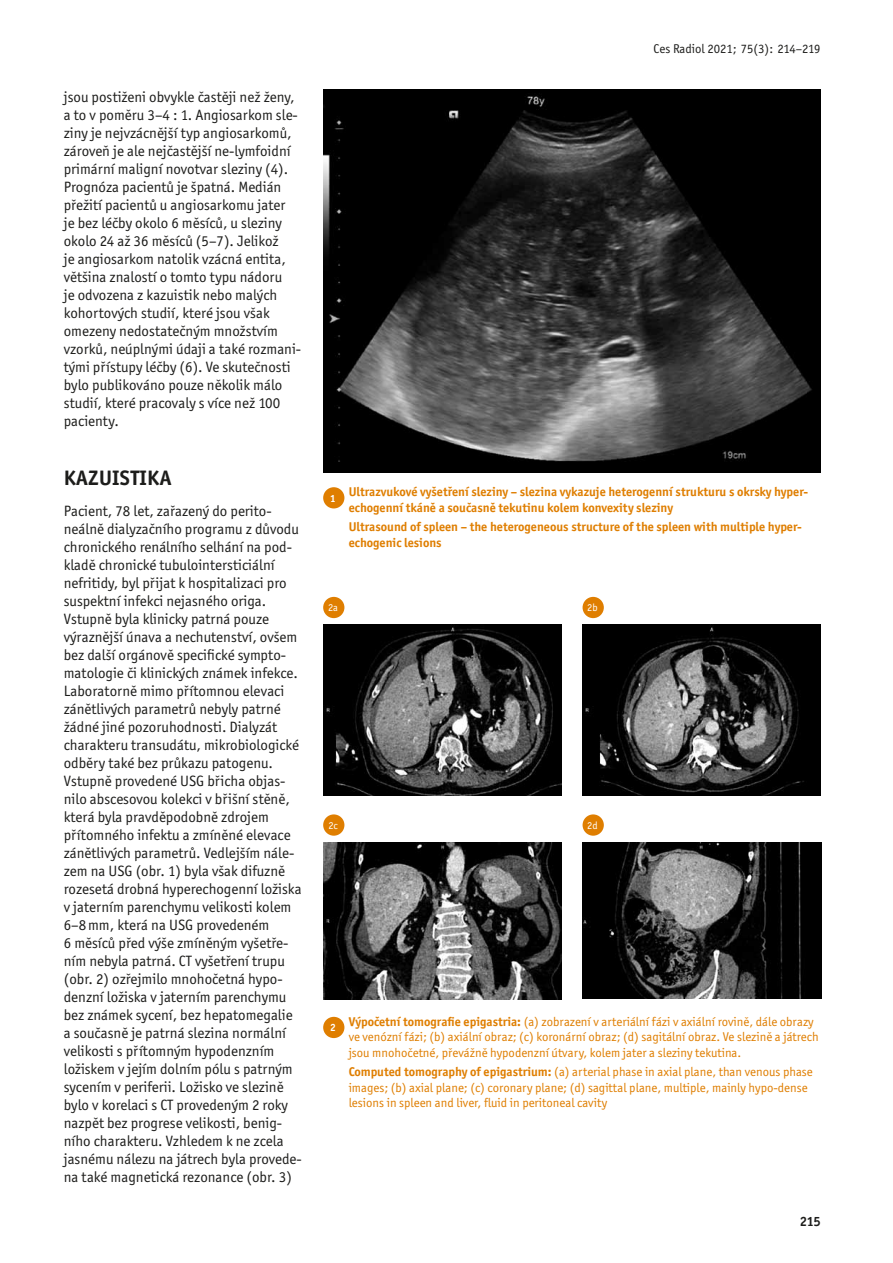
<style>
.page{position:relative;width:893px;height:1263px;background:#fff}
.page>*{position:absolute;margin:0;border:0;box-sizing:border-box;transform-origin:0 0}
.t1{font:700 21px "Officina Sans Itc TOT";letter-spacing:.015em;color:#1d1d1b}
.t2{font:15px/18px "Officina Sans Itc TOT";color:#1d1d1b}
.t3{font:700 13.5px "Officina Sans Itc TOT";color:#1d1d1b}
.t4{font:12.75px/15.3px "Officina Sans Itc TOT";color:#df7e00}
.t5{font:700 12.75px/15.3px "Officina Sans Itc TOT";color:#df7e00}
.t6{font:12.75px "Officina Sans Itc TOT";color:#1d1d1b}
.t7{font:10.5px "Officina Sans Itc TOT";color:#fff}
.s1{font-weight:700}
</style>
<div class="page">
<img style="left:323px;top:89px;width:498px;height:384px">
<div style="left:323px;top:487px;width:21px;height:21px;background:#df7e00;border-radius:50%"></div>
<img style="left:323px;top:624px;width:238px;height:171px">
<img style="left:583px;top:624px;width:238px;height:171px">
<img style="left:323px;top:842px;width:238px;height:157px">
<img style="left:583px;top:842px;width:238px;height:157px">
<div style="left:323px;top:597px;width:21px;height:21px;background:#df7e00;border-radius:50%"></div>
<div style="left:583px;top:597px;width:21px;height:21px;background:#df7e00;border-radius:50%"></div>
<div style="left:323px;top:814px;width:21px;height:22px;background:#df7e00;border-radius:50%"></div>
<div style="left:583px;top:814px;width:21px;height:22px;background:#df7e00;border-radius:50%"></div>
<div style="left:323px;top:1017px;width:21px;height:21px;background:#df7e00;border-radius:50%"></div>
<p class="t2" style="left:64px;top:88px;width:239px">jsou postiženi obvykle častěji než ženy, a to v poměru 3–4 : 1. Angiosarkom sle&shy;ziny je nejvzácnější typ angiosarkomů, zároveň je ale nejčastější ne-lymfoidní primární maligní novotvar sleziny (4).<br>Prognóza pacientů je špatná. Medián přežití pacientů u angiosarkomu jater<br>je bez léčby okolo 6 měsíců, u sleziny okolo 24 až 36 měsíců (5–7). Jelikož<br>je angiosarkom natolik vzácná entita, většina znalostí o tomto typu nádoru<br>je odvozena z kazuistik nebo malých kohortových studií, které jsou však omezeny nedostatečným množstvím vzorků, neúplnými údaji a také rozmani&shy;tými přístupy léčby (6). Ve skutečnosti bylo publikováno pouze několik málo studií, které pracovaly s více než 100 pacienty.</p>
<h1 class="t1" style="left:64px;top:465px;width:109px">KAZUISTIKA</h1>
<p class="t2" style="left:64px;top:502px;width:240px">Pacient, 78 let, zařazený do perito&shy;neálně dialyzačního programu z důvodu chronického renálního selhání na pod&shy;kladě chronické tubulointersticiální nefritidy, byl přijat k hospitalizaci pro suspektní infekci nejasného origa.<br>Vstupně byla klinicky patrná pouze výraznější únava a nechutenství, ovšem bez další orgánově specifické sympto&shy;matologie či klinických známek infekce.<br>Laboratorně mimo přítomnou elevaci zánětlivých parametrů nebyly patrné žádné jiné pozoruhodnosti. Dialyzát charakteru transudátu, mikrobiologické odběry také bez průkazu patogenu.<br>Vstupně provedené USG břicha objas&shy;nilo abscesovou kolekci v břišní stěně, která byla pravděpodobně zdrojem přítomného infektu a zmíněné elevace zánětlivých parametrů. Vedlejším nále&shy;zem na USG (obr. 1) byla však difuzně rozesetá drobná hyperechogenní ložiska v jaterním parenchymu velikosti kolem 6–8mm, která na USG provedeném<br>6 měsíců před výše zmíněným vyšetře&shy;ním nebyla patrná. CT vyšetření trupu (obr. 2) ozřejmilo mnohočetná hypo&shy;denzní ložiska v jaterním parenchymu bez známek sycení, bez hepatomegalie a současně je patrná slezina normální velikosti s přítomným hypodenzním ložiskem v jejím dolním pólu s patrným sycením v periferii. Ložisko ve slezině bylo v korelaci s CT provedeným 2 roky nazpět bez progrese velikosti, benig&shy;ního charakteru. Vzhledem k ne zcela jasnému nálezu na játrech byla provede&shy;na také magnetická rezonance (obr. 3)</p>
<p class="t6" style="left:654px;top:41px;width:169px">Ces Radiol 2021; 75(3): 214–219</p>
<p class="t5" style="left:349px;top:484px;width:461px;text-indent:-19px"><sub>1</sub> Ultrazvukové vyšetření sleziny – slezina vykazuje heterogenní strukturu s okrsky hyper&shy;echogenní tkáně a současně tekutinu kolem konvexity sleziny</p>
<p class="t5" style="left:349px;top:519px;width:455px">Ultrasound of spleen – the heterogeneous structure of the spleen with multiple hyper&shy;echogenic lesions</p>
<p class="t7" style="left:328px;top:602px;width:12px">2a</p>
<p class="t7" style="left:587px;top:602px;width:12px">2b</p>
<p class="t7" style="left:328px;top:819px;width:11px">2c</p>
<p class="t7" style="left:587px;top:819px;width:12px">2d</p>
<p class="t4" style="left:349px;top:1014px;width:471px;text-indent:-19px"><sub>2</sub> <span class="s1">Výpočetní tomografie epigastria:</span> (a) zobrazení v arteriální fázi v axiální rovině, dále obrazy ve venózní fázi; (b) axiální obraz; (c) koronární obraz; (d) sagitální obraz. Ve slezině a játrech jsou mnohočetné, převážně hypodenzní útvary, kolem jater a sleziny tekutina.</p>
<p class="t4" style="left:349px;top:1064px;width:466px"><span class="s1">Computed tomography of epigastrium:</span> (a) arterial phase in axial plane, than venous phase images; (b) axial plane; (c) coronary plane; (d) sagittal plane, multiple, mainly hypo-dense lesions in spleen and liver, fluid in peritoneal cavity</p>
<p class="t3" style="left:800px;top:1213px;width:22px">215</p>
</div>
